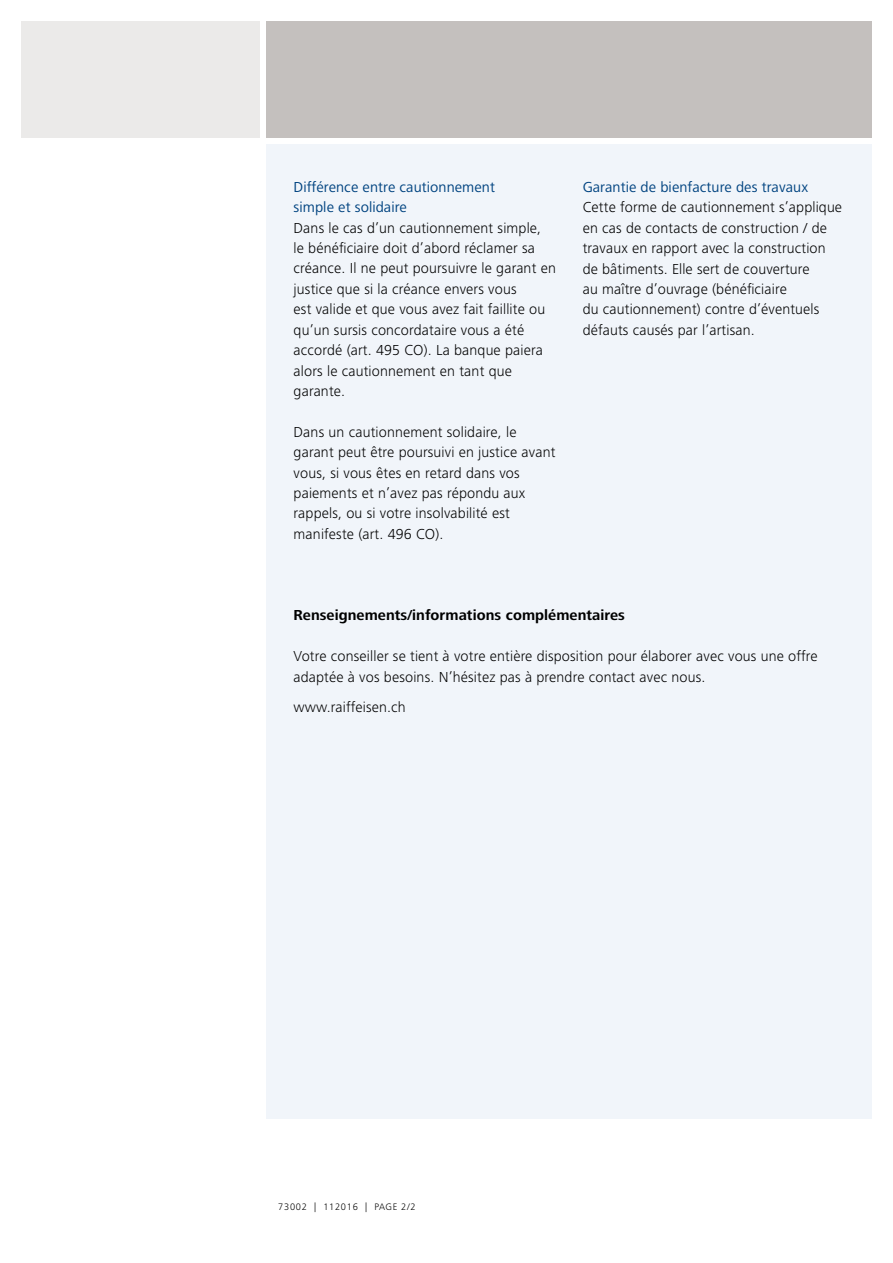
<style>
.page{position:relative;width:893px;height:1263px;background:#fff}
.page>*{position:absolute;margin:0;border:0;box-sizing:border-box;transform-origin:0 0}
.t1{font:300 15px/20.4px "Frutiger Next LT";letter-spacing:.01em;color:#000}
.t2{font:15px/20.4px "Frutiger Next LT";letter-spacing:.005em;color:#004380}
.t3{font:700 15px "Frutiger Next LT";letter-spacing:.005em;color:#000}
.t4{font:300 9.75px "Frutiger Next LT";letter-spacing:.07em;color:#000}
</style>
<div class="page">
<div style="left:266px;top:144px;width:606px;height:975px;background:#f1f5fa"></div>
<div style="left:21px;top:21px;width:239px;height:117px;background:#ebeae9"></div>
<div style="left:266px;top:21px;width:606px;height:117px;background:#c4c0be"></div>
<p class="t2" style="left:294px;top:177px;width:203px">Différence entre cautionnement simple et solidaire</p>
<p class="t1" style="left:294px;top:217px;width:264px">Dans le cas d’un cautionnement simple,<br>le bénéficiaire doit d’abord réclamer sa créance. Il ne peut poursuivre le garant en justice que si la créance envers vous<br>est valide et que vous avez fait faillite ou qu’un sursis concordataire vous a été accordé (art. 495 CO). La banque paiera alors le cautionnement en tant que garante.</p>
<p class="t1" style="left:294px;top:422px;width:263px">Dans un cautionnement solidaire, le garant peut être poursuivi en justice avant vous, si vous êtes en retard dans vos paiements et n’avez pas répondu aux rappels, ou si votre insolvabilité est manifeste (art. 496 CO).</p>
<p class="t2" style="left:583px;top:177px;width:227px">Garantie de bienfacture des travaux</p>
<p class="t1" style="left:583px;top:197px;width:261px">Cette forme de cautionnement s’applique en cas de contacts de construction / de travaux en rapport avec la construction de bâtiments. Elle sert de couverture<br>au maître d’ouvrage (bénéficiaire<br>du cautionnement) contre d’éventuels défauts causés par l’artisan.</p>
<p class="t3" style="left:293px;top:607px;width:333px">Renseignements/informations complémentaires</p>
<p class="t1" style="left:293px;top:646px;width:526px">Votre conseiller se tient à votre entière disposition pour élaborer avec vous une offre adaptée à vos besoins. N’hésitez pas à prendre contact avec nous.</p>
<p class="t1" style="left:293px;top:697px;width:114px">www.raiffeisen.ch</p>
<p class="t4" style="left:278px;top:1202px;width:139px">73002 | 112016 | PAGE 2/2</p>
</div>
